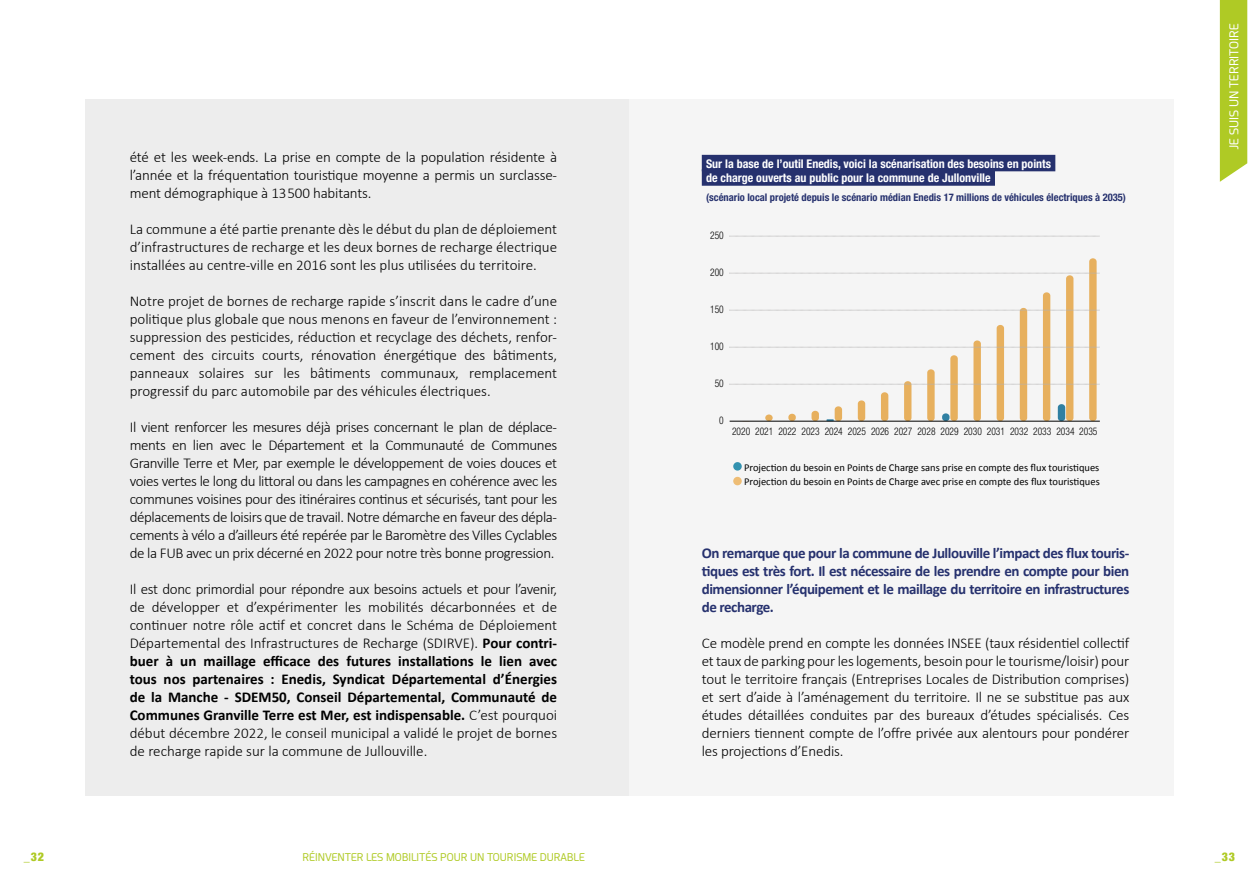
<style>
.page{position:relative;width:1259px;height:893px;background:#fff}
.page>*{position:absolute;margin:0;border:0;box-sizing:border-box;transform-origin:0 0}
.t1{font:300 15px/18px "Calibri";letter-spacing:-.01em;color:#000;text-align:justify}
.t2{font:700 15px/18px "Calibri";letter-spacing:-.03em;color:#26316e;text-align:justify}
.t3{font:700 condensed 12px/14.4px "Helvetica Neue LT Std";color:#fff}
.t4{font:12px "Acephimere";color:#fff}
.t5{font:900 condensed 12px "Helvetica Neue LT Std";color:#afca25}
.t6{font:10.5px/14.7px "Calibri";color:#000}
.t7{font:700 condensed 10.5px "Helvetica Neue LT Std";color:#26316e}
.t8{font:300 condensed 10.5px "Helvetica Neue LT Std";color:#000;scale:.9 1}
.t9{font:10.5px "Acephimere";color:#afca25}
.s1{font-weight:700}
</style>
<div class="page">
<div style="left:85px;top:99px;width:1089px;height:696px;background:#ededed"></div>
<div style="left:629px;top:99px;width:545px;height:696px;background:#f5f5f5"></div>
<svg style="left:826px;top:419px;width:8px;height:2px"></svg>
<div style="left:765px;top:414px;width:7px;height:7px;background:#e7b05e;border-radius:3px"></div>
<div style="left:788px;top:414px;width:8px;height:7px;background:#e7b05e;border-radius:3px"></div>
<div style="left:811px;top:411px;width:8px;height:10px;background:#e7b05e;border-radius:3px"></div>
<div style="left:834px;top:406px;width:8px;height:15px;background:#e7b05e;border-radius:3px"></div>
<div style="left:858px;top:400px;width:7px;height:21px;background:#e7b05e;border-radius:3px"></div>
<div style="left:881px;top:392px;width:7px;height:29px;background:#e7b05e;border-radius:3px"></div>
<div style="left:904px;top:381px;width:7px;height:40px;background:#e7b05e;border-radius:3px"></div>
<div style="left:927px;top:369px;width:7px;height:52px;background:#e7b05e;border-radius:3px"></div>
<div style="left:950px;top:355px;width:7px;height:66px;background:#e7b05e;border-radius:3px"></div>
<div style="left:973px;top:340px;width:8px;height:81px;background:#e7b05e;border-radius:3px"></div>
<div style="left:996px;top:325px;width:8px;height:96px;background:#e7b05e;border-radius:3px"></div>
<div style="left:1019px;top:308px;width:8px;height:113px;background:#e7b05e;border-radius:3px"></div>
<div style="left:1043px;top:292px;width:7px;height:129px;background:#e7b05e;border-radius:3px"></div>
<div style="left:1066px;top:275px;width:7px;height:146px;background:#e7b05e;border-radius:3px"></div>
<div style="left:1089px;top:258px;width:7px;height:163px;background:#e7b05e;border-radius:3px"></div>
<div style="left:942px;top:413px;width:7px;height:8px;background:#3080a2;border-radius:3px"></div>
<div style="left:1057px;top:404px;width:8px;height:17px;background:#3080a2;border-radius:3px"></div>
<hr style="left:729px;top:421px;width:370px;height:1px;background:#000">
<svg style="left:729px;top:384px;width:370px;height:1px"></svg>
<svg style="left:729px;top:347px;width:370px;height:1px"></svg>
<svg style="left:729px;top:310px;width:370px;height:1px"></svg>
<svg style="left:729px;top:273px;width:370px;height:1px"></svg>
<svg style="left:729px;top:236px;width:370px;height:1px"></svg>
<div style="left:702px;top:155px;width:353px;height:16px;background:#26316e"></div>
<div style="left:702px;top:169px;width:293px;height:17px;background:#26316e"></div>
<div style="left:733px;top:462px;width:9px;height:9px;background:#3392b0;border-radius:50%"></div>
<div style="left:733px;top:477px;width:9px;height:8px;background:#eebd75;border-radius:50%"></div>
<svg style="left:1219px;top:0;width:28px;height:182px;background:#b5ce36"></svg>
<p class="t1" style="left:130px;top:148px;width:429px">été et les week-ends. La prise en compte de la population résidente à l’année et la fréquentation touristique moyenne a permis un surclasse&shy;ment démographique à 13 500 habitants.</p>
<p class="t1" style="left:130px;top:220px;width:429px">La commune a été partie prenante dès le début du plan de déploiement d’infrastructures de recharge et les deux bornes de recharge électrique installées au centre-ville en 2016 sont les plus utilisées du territoire.</p>
<p class="t1" style="left:130px;top:292px;width:429px">Notre projet de bornes de recharge rapide s’inscrit dans le cadre d’une politique plus globale que nous menons en faveur de l’environnement : suppression des pesticides, réduction et recyclage des déchets, renfor&shy;cement des circuits courts, rénovation énergétique des bâtiments, panneaux solaires sur les bâtiments communaux, remplacement progressif du parc automobile par des véhicules électriques.</p>
<p class="t1" style="left:130px;top:418px;width:429px">Il vient renforcer les mesures déjà prises concernant le plan de déplace&shy;ments en lien avec le Département et la Communauté de Communes Granville Terre et Mer, par exemple le développement de voies douces et voies vertes le long du littoral ou dans les campagnes en cohérence avec les communes voisines pour des itinéraires continus et sécurisés, tant pour les déplacements de loisirs que de travail. Notre démarche en faveur des dépla&shy;cements à vélo a d’ailleurs été repérée par le Baromètre des Villes Cyclables de la FUB avec un prix décerné en 2022 pour notre très bonne progression.</p>
<p class="t1" style="left:130px;top:580px;width:429px">Il est donc primordial pour répondre aux besoins actuels et pour l’avenir, de développer et d’expérimenter les mobilités décarbonnées et de continuer notre rôle actif et concret dans le Schéma de Déploiement Départemental des Infrastructures de Recharge (SDIRVE). <span class="s1">Pour contri&shy;buer à un maillage efficace des futures installations le lien avec tous nos partenaires : Enedis, Syndicat Départemental d’Énergies de la Manche - SDEM50, Conseil Départemental, Communauté de Communes Granville Terre est Mer, est indispensable.</span> C’est pourquoi début décembre 2022, le conseil municipal a validé le projet de bornes de recharge rapide sur la commune de Jullouville.</p>
<p class="t3" style="left:706px;top:156px;width:346px">Sur la base de l’outil Enedis, voici la scénarisation des besoins en points de charge ouverts au public pour la commune de Jullonville</p>
<p class="t7" style="left:706px;top:191px;width:421px">(scénario local projeté depuis le scénario médian Enedis 17 millions de véhicules électriques à 2035)</p>
<p class="t8" style="left:710px;top:229px;width:17px">250</p>
<p class="t8" style="left:710px;top:266px;width:17px">200</p>
<p class="t8" style="left:710px;top:303px;width:17px">150</p>
<p class="t8" style="left:710px;top:340px;width:17px">100</p>
<p class="t8" style="left:715px;top:377px;width:12px">50</p>
<p class="t8" style="left:719px;top:414px;width:7px">0</p>
<p class="t8" style="left:732px;top:425px;width:407px">2020 2021 2022 2023 2024 2025 2026 2027 2028 2029 2030 2031 2032 2033 2034 2035</p>
<p class="t6" style="left:744px;top:460px;width:357px">Projection du besoin en Points de Charge sans prise en compte des flux touristiques<br>Projection du besoin en Points de Charge avec prise en compte des flux touristiques</p>
<p class="t2" style="left:702px;top:544px;width:429px">On remarque que pour la commune de Jullouville l’impact des flux touris&shy;tiques est très fort. Il est nécessaire de les prendre en compte pour bien dimensionner l’équipement et le maillage du territoire en infrastructures de recharge.</p>
<p class="t1" style="left:702px;top:634px;width:429px">Ce modèle prend en compte les données INSEE (taux résidentiel collectif et taux de parking pour les logements, besoin pour le tourisme/loisir) pour tout le territoire français (Entreprises Locales de Distribution comprises) et sert d’aide à l’aménagement du territoire. Il ne se substitue pas aux études détaillées conduites par des bureaux d’études spécialisés. Ces derniers tiennent compte de l’offre privée aux alentours pour pondérer les projections d’Enedis.</p>
<p class="t4" style="left:1226px;top:149px;width:127px;rotate:-90deg">JE SUIS UN TERRITOIRE</p>
<p class="t5" style="left:24px;top:850px;width:22px">_32</p>
<p class="t9" style="left:302px;top:850px;width:284px">RÉINVENTER LES MOBILITÉS POUR UN TOURISME DURABLE</p>
<p class="t5" style="left:1214px;top:850px;width:22px">_33</p>
</div>
